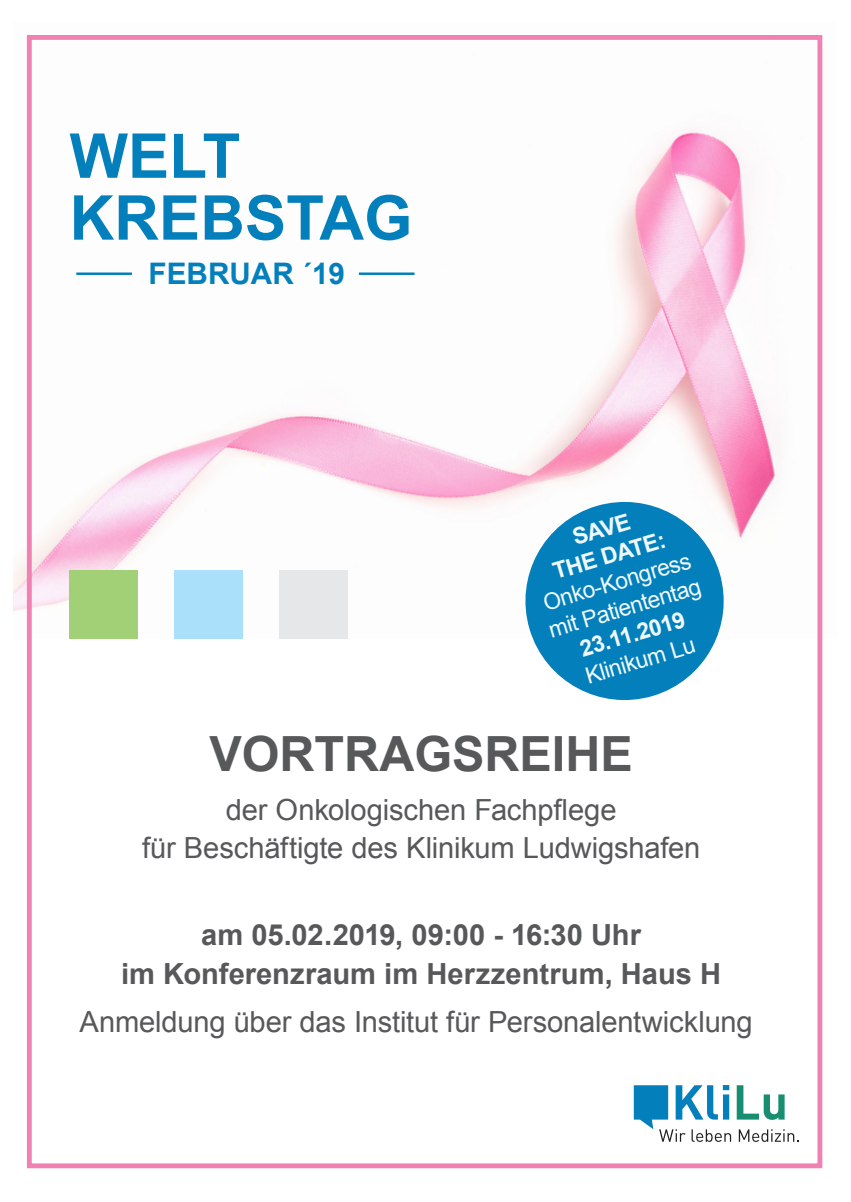
<style>
.page{position:relative;width:851px;height:1202px;background:#fff}
.page>*{position:absolute;margin:0;border:0;box-sizing:border-box;transform-origin:0 0}
.t1{font:700 61.8px/61.8px "Arial";color:#0380bb}
.t2{font:700 48.6px "Arial";color:#57585a}
.t3{font:700 29.6px "Arial";color:#0380bb}
.t4{font:29.2px/38px "Arial";letter-spacing:-.005em;color:#57585a;text-align:center}
.t5{font:700 29.2px/38.8px "Arial";color:#57585a;text-align:center}
.t6{font:22.8px/27.2px "Arial";color:#eef8fb}
.t7{font:700 22.8px/27.4px "Arial";color:#eef8fb;text-align:center}
</style>
<div class="page">
<img style="left:13px;top:35px;width:810px;height:604px">
<svg style="left:633px;top:1085px;width:165px;height:57px"></svg>
<div style="left:69px;top:570px;width:69px;height:69px;background:#a1d076"></div>
<div style="left:174px;top:570px;width:69px;height:69px;background:#aae0f9"></div>
<div style="left:279px;top:570px;width:68px;height:69px;background:#e6e7e9"></div>
<hr style="left:76px;top:272px;width:56px;height:3px;background:#0380bb">
<hr style="left:359px;top:272px;width:55px;height:3px;background:#0380bb">
<div style="left:27px;top:35px;width:795px;height:1133px;border:5px solid #f181b2"></div>
<svg style="left:514px;top:490px;width:221px;height:210px;fill:#0380bb"></svg>
<h1 class="t1" style="left:69px;top:127px;width:344px">WELT<br>KREBSTAG</h1>
<p class="t3" style="left:148px;top:254px;width:198px">FEBRUAR ´19</p>
<p class="t7" style="left:541px;top:534px;width:118px;rotate:-17deg">SAVE<br>THE DATE:</p>
<p class="t6" style="left:537px;top:592px;width:159px;rotate:-17deg">Onko-Kongress mit Patiententag</p>
<p class="t7" style="left:576px;top:637px;width:110px;rotate:-17deg">23.11.2019</p>
<p class="t6" style="left:582px;top:664px;width:115px;rotate:-17deg">Klinikum Lu</p>
<h2 class="t2" style="left:209px;top:721px;width:425px">VORTRAGSREIHE</h2>
<p class="t4" style="left:142px;top:791px;width:559px">der Onkologischen Fachpflege<br>für Beschäftigte des Klinikum Ludwigshafen</p>
<p class="t5" style="left:121px;top:917px;width:601px">am 05.02.2019, 09:00 - 16:30 Uhr<br>im Konferenzraum im Herzzentrum, Haus H</p>
<p class="t4" style="left:79px;top:1003px;width:674px">Anmeldung über das Institut für Personalentwicklung</p>
</div>
